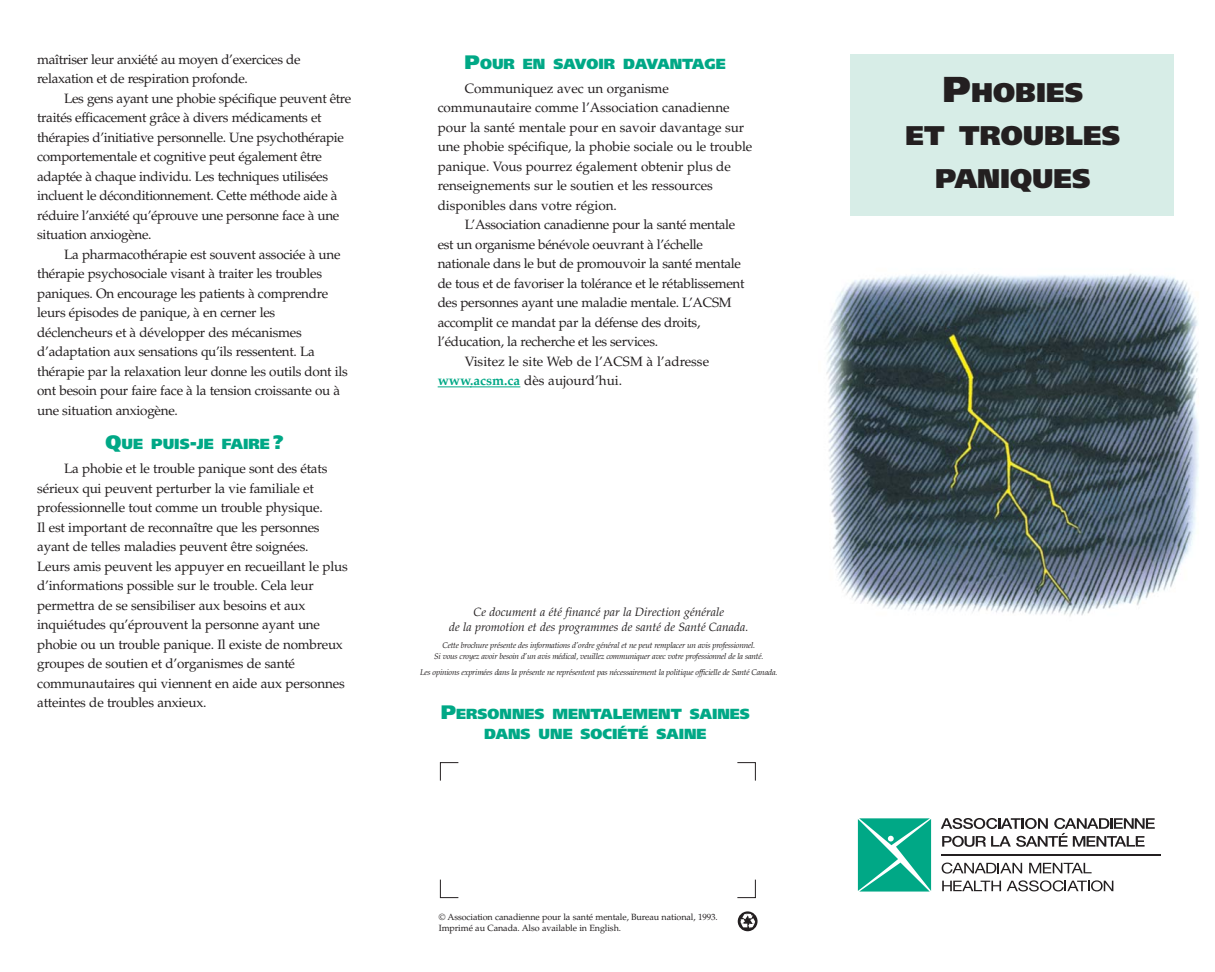
<style>
.page{position:relative;width:1215px;height:972px;background:#fff}
.page>*{position:absolute;margin:0;border:0;box-sizing:border-box;transform-origin:0 0}
.t1{font:900 27px/43.2px "Frutiger";color:#231f20;text-align:center}
.t2{font:900 14.7px/19.5px "Frutiger";color:#00a886;text-align:center}
.t3{font:13.5px/19.5px "Palatino";letter-spacing:-.02em;color:#231f20}
.t4{font:13.5px "Palatino";color:#231f20}
.t5{font:italic 12px/14.7px "Palatino";color:#231f20;text-align:center}
.t6{font:9px/10.9px "Palatino";letter-spacing:-.01em;color:#231f20}
.t7{font:italic 8.25px/10.1px "Palatino";letter-spacing:-.025em;color:#231f20;text-align:center}
.s1{font-size:19.5px}
.s2{font-weight:700;color:#00a886}
.s3{font-size:36px}
</style>
<div class="page">
<div style="left:850px;top:54px;width:324px;height:162px;background:#d7ede7"></div>
<img style="left:826px;top:273px;width:373px;height:344px">
<svg style="left:941px;top:818px;width:214px;height:29px"></svg>
<svg style="left:942px;top:863px;width:80px;height:11px"></svg>
<svg style="left:1029px;top:863px;width:63px;height:10px"></svg>
<svg style="left:942px;top:881px;width:59px;height:10px"></svg>
<svg style="left:1007px;top:880px;width:106px;height:11px"></svg>
<svg style="left:858px;top:818px;width:73px;height:74px;background:#23b496"></svg>
<hr style="left:942px;top:854px;width:219px;height:2px;background:#231f20">
<svg style="left:440px;top:762px;width:316px;height:136px"></svg>
<svg style="left:738px;top:911px;width:20px;height:20px"></svg>
<hr style="left:438px;top:386px;width:33px;height:1px;background:#00a886">
<hr style="left:470px;top:386px;width:50px;height:1px;background:#00a886">
<p class="t3" style="left:37px;top:51px;width:265px">maîtriser leur anxiété au moyen d’exercices de</p>
<p class="t3" style="left:37px;top:71px;width:212px">relaxation et de respiration profonde.</p>
<p class="t3" style="left:64px;top:90px;width:288px">Les gens ayant une phobie spécifique peuvent être</p>
<p class="t3" style="left:37px;top:110px;width:286px">traités efficacement grâce à divers médicaments et</p>
<p class="t3" style="left:37px;top:129px;width:308px">thérapies d’initiative personnelle. Une psychothérapie</p>
<p class="t3" style="left:37px;top:149px;width:286px">comportementale et cognitive peut également être</p>
<p class="t3" style="left:37px;top:168px;width:292px">adaptée à chaque individu. Les techniques utilisées</p>
<p class="t3" style="left:37px;top:188px;width:302px">incluent le déconditionnement. Cette méthode aide à</p>
<p class="t3" style="left:37px;top:207px;width:304px">réduire l’anxiété qu’éprouve une personne face à une</p>
<p class="t3" style="left:37px;top:227px;width:116px">situation anxiogène.</p>
<p class="t3" style="left:64px;top:246px;width:278px">La pharmacothérapie est souvent associée à une</p>
<p class="t3" style="left:37px;top:266px;width:286px">thérapie psychosociale visant à traiter les troubles</p>
<p class="t3" style="left:37px;top:285px;width:292px">paniques. On encourage les patients à comprendre</p>
<p class="t3" style="left:37px;top:305px;width:240px">leurs épisodes de panique, à en cerner les</p>
<p class="t3" style="left:37px;top:324px;width:266px">déclencheurs et à développer des mécanismes</p>
<p class="t3" style="left:37px;top:344px;width:279px">d’adaptation aux sensations qu’ils ressentent. La</p>
<p class="t3" style="left:37px;top:363px;width:312px">thérapie par la relaxation leur donne les outils dont ils</p>
<p class="t3" style="left:37px;top:383px;width:304px">ont besoin pour faire face à la tension croissante ou à</p>
<p class="t3" style="left:37px;top:402px;width:142px">une situation anxiogène.</p>
<p class="t2" style="left:106px;top:435px;width:180px"><span class="s1">Q</span>UE PUIS<span class="s1">-</span>JE FAIRE <span class="s1">?</span></p>
<p class="t3" style="left:37px;top:461px;width:312px;text-indent:27px">La phobie et le trouble panique sont des états sérieux qui peuvent perturber la vie familiale et professionnelle tout comme un trouble physique.<br>Il est important de reconnaître que les personnes ayant de telles maladies peuvent être soignées.<br>Leurs amis peuvent les appuyer en recueillant le plus d’informations possible sur le trouble. Cela leur permettra de se sensibiliser aux besoins et aux inquiétudes qu’éprouvent la personne ayant une phobie ou un trouble panique. Il existe de nombreux groupes de soutien et d’organismes de santé communautaires qui viennent en aide aux personnes atteintes de troubles anxieux.</p>
<p class="t2" style="left:465px;top:55px;width:263px"><span class="s1">P</span>OUR EN SAVOIR DAVANTAGE</p>
<p class="t3" style="left:465px;top:80px;width:206px">Communiquez avec un organisme</p>
<p class="t3" style="left:438px;top:100px;width:293px">communautaire comme l’Association canadienne</p>
<p class="t3" style="left:438px;top:119px;width:308px">pour la santé mentale pour en savoir davantage sur</p>
<p class="t3" style="left:438px;top:139px;width:316px">une phobie spécifique, la phobie sociale ou le trouble</p>
<p class="t3" style="left:438px;top:158px;width:295px">panique. Vous pourrez également obtenir plus de</p>
<p class="t3" style="left:438px;top:178px;width:277px">renseignements sur le soutien et les ressources</p>
<p class="t3" style="left:438px;top:197px;width:181px">disponibles dans votre région.</p>
<p class="t3" style="left:465px;top:217px;width:272px">L’Association canadienne pour la santé mentale</p>
<p class="t3" style="left:438px;top:236px;width:267px">est un organisme bénévole oeuvrant à l’échelle</p>
<p class="t3" style="left:438px;top:256px;width:305px">nationale dans le but de promouvoir la santé mentale</p>
<p class="t3" style="left:438px;top:275px;width:308px">de tous et de favoriser la tolérance et le rétablissement</p>
<p class="t3" style="left:438px;top:295px;width:295px">des personnes ayant une maladie mentale. L’ACSM</p>
<p class="t3" style="left:438px;top:314px;width:264px">accomplit ce mandat par la défense des droits,</p>
<p class="t3" style="left:438px;top:334px;width:222px">l’éducation, la recherche et les services.</p>
<p class="t4" style="left:465px;top:356px;width:246px">Visitez le site Web de l’ACSM à l’adresse</p>
<p class="t4" style="left:438px;top:376px;width:186px"><span class="s2">www.acsm.ca</span> dès aujourd’hui.</p>
<p class="t5" style="left:449px;top:606px;width:301px">Ce document a été financé par la Direction générale<br>de la promotion et des programmes de santé de Santé Canada.</p>
<p class="t7" style="left:434px;top:642px;width:331px">Cette brochure présente des informations d’ordre général et ne peut remplacer un avis professionnel.<br>Si vous croyez avoir besoin d’un avis médical, veuillez communiquer avec votre professionnel de la santé.</p>
<p class="t7" style="left:420px;top:668px;width:359px">Les opinions exprimées dans la présente ne représentent pas nécessairement la politique officielle de Santé Canada.</p>
<p class="t2" style="left:441px;top:706px;width:311px"><span class="s1">P</span>ERSONNES MENTALEMENT SAINES<br>DANS UNE SOCIÉTÉ SAINE</p>
<p class="t6" style="left:439px;top:913px;width:281px">© Association canadienne pour la santé mentale, Bureau national, 1993.<br>Imprimé au Canada. Also available in English.</p>
<p class="t1" style="left:906px;top:73px;width:216px"><span class="s3">P</span>HOBIES<br>ET TROUBLES<br>PANIQUES</p>
</div>
